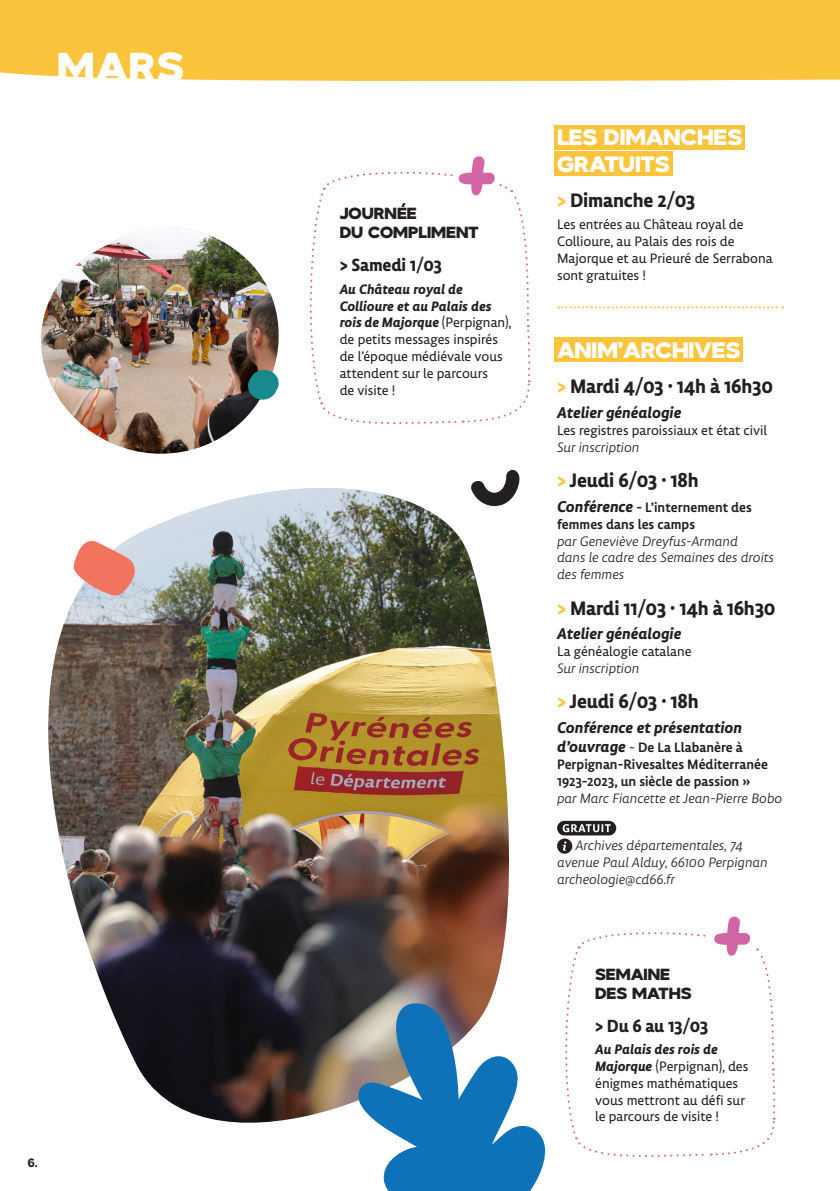
<style>
.page{position:relative;width:840px;height:1191px;background:#fff}
.page>*{position:absolute;margin:0;border:0;box-sizing:border-box;transform-origin:0 0}
.t1{font:40px "Tango Sans Bold";color:#fff}
.Titre_Lieu_Animation_Noir{font:22px "Tango Sans Bold";color:#fff}
.Date{font:700 20px "Lemon Sans Next";letter-spacing:-.01em;color:#231f20}
.Date-2{font:700 18px "Lemon Sans Next";letter-spacing:-.01em;color:#231f20}
.Animations{font:italic 700 16px "Lemon Sans Next";color:#231f20}
.Titre_Lieu_Animation_Noir-2{font:16px/19.2px "Tango Sans Bold";color:#231f20}
.Date-3{font:14px/16.8px "Lemon Sans Next";color:#231f20}
.Animations-2{font:14px/16.8px "Lemon Sans Next";color:#231f20}
.Animations-3{font:500 14px/16.8px "Lemon Sans Next";color:#231f20}
.Animations-4{font:italic 14px/16.8px "Lemon Sans Next S Light";color:#231f20}
.Infos_Pratiques{font:italic 14px/16.8px "Lemon Sans Next S Light";color:#231f20}
.t2{font:12px "Tango Sans";color:#231f20}
.s1{font-weight:700;font-style:italic}
.s2{color:#fac53d}
.s3{font-weight:700;font-style:italic;font-size:16px}
.s4{font-weight:400}
</style>
<div class="page">
<div style="left:0;top:0;width:838px;height:81px;background:#fac53d"></div>
<svg style="left:838px;top:0;width:1px;height:80px"></svg>
<div style="left:554px;top:125px;width:190px;height:25px;background:#fac53d"></div>
<div style="left:554px;top:151px;width:118px;height:25px;background:#fac53d"></div>
<div style="left:554px;top:337px;width:188px;height:25px;background:#fac53d"></div>
<svg style="left:557px;top:306px;width:225px;height:2px"></svg>
<div style="left:556px;top:821px;width:60px;height:14px;background:#231f20;border-radius:7px"></div>
<svg style="left:562px;top:824px;width:48px;height:8px"></svg>
<svg style="left:557px;top:838px;width:15px;height:15px"></svg>
<svg style="left:309px;top:156px;width:221px;height:269px"></svg>
<svg style="left:565px;top:916px;width:210px;height:241px"></svg>
<img style="left:48px;top:488px;width:462px;height:635px">
<img style="left:41px;top:227px;width:238px;height:227px">
<svg style="left:356px;top:1000px;width:190px;height:191px"></svg>
<svg style="left:468px;top:469px;width:52px;height:40px"></svg>
<svg style="left:246px;top:370px;width:33px;height:31px"></svg>
<svg style="left:73px;top:540px;width:62px;height:56px;background:#ec9c90"></svg>
<p class="t1" style="left:57px;top:41px;width:128px">MARS</p>
<p class="t2" style="left:28px;top:1154px;width:11px">6.</p>
<p class="Titre_Lieu_Animation_Noir-2" style="left:339px;top:204px;width:140px">JOURNÉE<br>DU COMPLIMENT</p>
<p class="Date-2" style="left:339px;top:254px;width:104px">&gt; Samedi 1/03</p>
<p class="Animations-2" style="left:339px;top:280px;width:173px"><span class="s1">Au Château royal de<br>Collioure et au Palais des rois de Majorque</span> (Perpignan), de petits messages inspirés de l’époque médiévale vous attendent sur le parcours<br>de visite !</p>
<p class="Titre_Lieu_Animation_Noir" style="left:556px;top:123px;width:186px">LES DIMANCHES</p>
<p class="Titre_Lieu_Animation_Noir" style="left:556px;top:150px;width:114px">GRATUITS</p>
<p class="Date" style="left:556px;top:188px;width:140px"><span class="s2">&gt;</span> Dimanche 2/03</p>
<p class="Date-3" style="left:556px;top:216px;width:217px">Les entrées au Château royal de<br>Collioure, au Palais des rois de<br>Majorque et au Prieuré de Serrabona sont gratuites !</p>
<p class="Titre_Lieu_Animation_Noir" style="left:556px;top:336px;width:184px">ANIM’ARCHIVES</p>
<p class="Date" style="left:556px;top:374px;width:217px"><span class="s2">&gt;</span> Mardi 4/03 · 14h à 16h30</p>
<p class="Animations" style="left:556px;top:403px;width:126px">Atelier généalogie</p>
<p class="Animations-2" style="left:556px;top:422px;width:211px">Les registres paroissiaux et état civil</p>
<p class="Animations-4" style="left:556px;top:439px;width:84px">Sur inscription</p>
<p class="Date" style="left:556px;top:468px;width:143px"><span class="s2">&gt;</span> Jeudi 6/03 · 18h</p>
<p class="Animations-3" style="left:556px;top:499px;width:196px"><span class="s3">Conférence</span> - L’internement des femmes dans les camps</p>
<p class="Animations-4" style="left:556px;top:532px;width:182px">par Geneviève Dreyfus-Armand</p>
<p class="Animations-4" style="left:556px;top:549px;width:218px">dans le cadre des Semaines des droits des femmes</p>
<p class="Date" style="left:556px;top:595px;width:220px"><span class="s2">&gt;</span> Mardi 11/03 · 14h à 16h30</p>
<p class="Animations" style="left:556px;top:624px;width:126px">Atelier généalogie</p>
<p class="Animations-2" style="left:556px;top:643px;width:136px">La généalogie catalane</p>
<p class="Animations-4" style="left:556px;top:660px;width:84px">Sur inscription</p>
<p class="Date" style="left:556px;top:689px;width:143px"><span class="s2">&gt;</span> Jeudi 6/03 · 18h</p>
<p class="Animations" style="left:556px;top:718px;width:186px">Conférence et présentation</p>
<p class="Animations-3" style="left:556px;top:739px;width:212px"><span class="s3">d’ouvrage</span> <span class="s4">-</span> De La Llabanère à<br>Perpignan-Rivesaltes Méditerranée<br>1923-2023, un siècle de passion »</p>
<p class="Animations-4" style="left:556px;top:790px;width:226px">par Marc Fiancette et Jean-Pierre Bobo</p>
<p class="Infos_Pratiques" style="left:556px;top:837px;width:212px;text-indent:18px">Archives départementales, 74 avenue Paul Alduy, 66100 Perpignan archeologie@cd66.fr</p>
<p class="Titre_Lieu_Animation_Noir-2" style="left:595px;top:964px;width:98px">SEMAINE<br>DES MATHS</p>
<p class="Date-2" style="left:595px;top:1014px;width:115px">&gt; Du 6 au 13/03</p>
<p class="Date-3" style="left:595px;top:1041px;width:155px"><span class="s1">Au Palais des rois de<br>Majorque</span> (Perpignan), des énigmes mathématiques vous mettront au défi sur le parcours de visite !</p>
</div>
